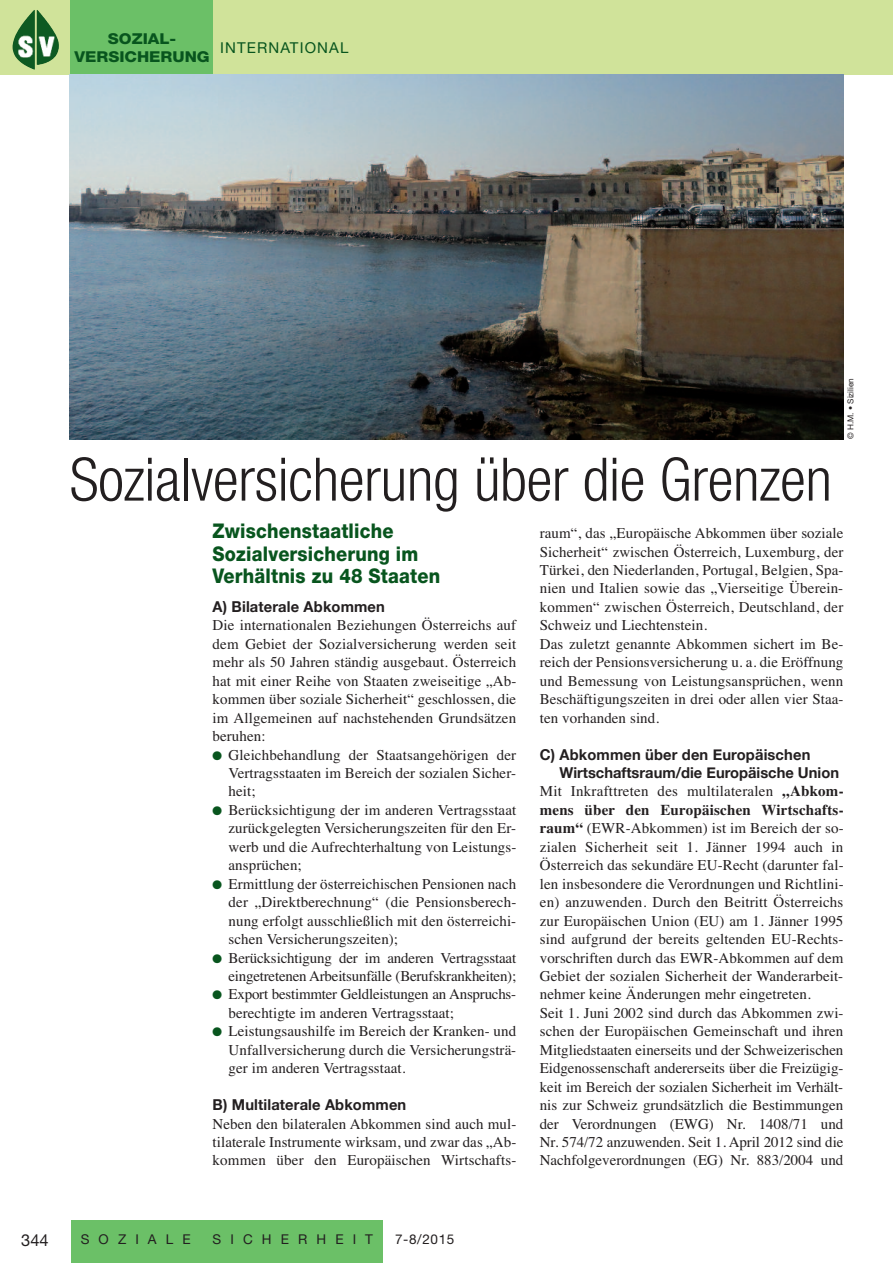
<style>
.page{position:relative;width:893px;height:1263px;background:#fff}
.page>*{position:absolute;margin:0;border:0;box-sizing:border-box;transform-origin:0 0}
.t1{font:300 condensed 60px "Helvetica Neue LT Std";letter-spacing:-.005em;color:#231f20}
.t2{font:800 20.25px/22.5px "Helvetica Neue";letter-spacing:.01em;color:#08551e;scale:.9 1}
.t3{font:16.5px "Helvetica Neue";color:#231f20}
.t4{font:15px/18.5px "Times";letter-spacing:.005em;color:#231f20}
.t5{font:700 15px/18.5px "Helvetica Neue";letter-spacing:.01em;color:#231f20}
.t6{font:15px "Times";letter-spacing:-.015em;color:#231f20}
.t7{font:800 15px/17.7px "Helvetica Neue";color:#08551e;text-align:center;scale:1.1 1}
.t8{font:15px "Helvetica Neue";letter-spacing:.075em;color:#08551e}
.t9{font:13.5px "Helvetica Neue";letter-spacing:.675em;color:#231f20}
.t10{font:8.25px "Helvetica Neue";letter-spacing:-.005em;color:#231f20}
.s1{font-family:"Monotype Sorts";font-size:12px;color:#08551e}
.s2{font-weight:700}
</style>
<div class="page">
<div style="left:0;top:0;width:893px;height:74px;background:#d0e39a"></div>
<div style="left:70px;top:0;width:143px;height:74px;background:#6bc067"></div>
<div style="left:71px;top:1220px;width:312px;height:43px;background:#6bc067"></div>
<img style="left:37px;top:10px;width:22px;height:55px">
<img style="left:13px;top:10px;width:22px;height:60px">
<img style="left:17px;top:35px;width:17px;height:22px">
<img style="left:39px;top:36px;width:15px;height:20px">
<img style="left:70px;top:74px;width:773px;height:365px">
<p class="t7" style="left:74px;top:31px;width:124px">SOZIAL-<br>VERSICHERUNG</p>
<p class="t8" style="left:220px;top:43px;width:130px">INTERNATIONAL</p>
<h1 class="t1" style="left:70px;top:458px;width:764px">Sozialversicherung über die Grenzen</h1>
<p class="t10" style="left:847px;top:439px;width:62px;rotate:-90deg">© H.M. • Sizilien</p>
<h2 class="t2" style="left:213px;top:522px;width:254px">Zwischenstaatliche<br>Sozialversicherung im<br>Verhältnis zu 48 Staaten</h2>
<p class="t5" style="left:213px;top:597px;width:174px">A) Bilaterale Abkommen</p>
<p class="t4" style="left:213px;top:616px;width:305px">Die internationalen Beziehungen Österreichs auf</p>
<p class="t4" style="left:213px;top:634px;width:305px">dem Gebiet der Sozialversicherung werden seit</p>
<p class="t4" style="left:213px;top:653px;width:305px">mehr als 50 Jahren ständig ausgebaut. Österreich</p>
<p class="t4" style="left:213px;top:671px;width:305px">hat mit einer Reihe von Staaten zweiseitige „Ab-</p>
<p class="t4" style="left:213px;top:690px;width:305px">kommen über soziale Sicherheit“ geschlossen, die</p>
<p class="t4" style="left:213px;top:708px;width:305px">im Allgemeinen auf nachstehenden Grundsätzen</p>
<p class="t4" style="left:213px;top:727px;width:55px">beruhen:</p>
<p class="t4" style="left:213px;top:745px;width:305px"><span class="s1">l</span> Gleichbehandlung der Staatsangehörigen der</p>
<p class="t4" style="left:229px;top:763px;width:289px">Vertragsstaaten im Bereich der sozialen Sicher-</p>
<p class="t4" style="left:229px;top:782px;width:28px">heit;</p>
<p class="t4" style="left:213px;top:800px;width:305px"><span class="s1">l</span> Berücksichtigung der im anderen Vertragsstaat</p>
<p class="t4" style="left:229px;top:819px;width:289px">zurückgelegten Versicherungszeiten für den Er-</p>
<p class="t4" style="left:229px;top:837px;width:289px">werb und die Aufrechterhaltung von Leistungs-</p>
<p class="t4" style="left:229px;top:856px;width:75px">ansprüchen;</p>
<p class="t4" style="left:213px;top:874px;width:305px"><span class="s1">l</span> Ermittlung der österreichischen Pensionen nach</p>
<p class="t4" style="left:229px;top:893px;width:289px">der „Direktberechnung“ (die Pensionsberech-</p>
<p class="t4" style="left:229px;top:911px;width:289px">nung erfolgt ausschließlich mit den österreichi-</p>
<p class="t4" style="left:229px;top:930px;width:171px">schen Versicherungszeiten);</p>
<p class="t4" style="left:213px;top:948px;width:305px"><span class="s1">l</span> Berücksichtigung der im anderen Vertragsstaat</p>
<p class="t6" style="left:229px;top:967px;width:289px">eingetretenen Arbeitsunfälle (Berufskrankheiten);</p>
<p class="t6" style="left:213px;top:985px;width:305px"><span class="s1">l</span> Export bestimmter Geldleistungen an Anspruchs-</p>
<p class="t4" style="left:229px;top:1003px;width:227px">berechtigte im anderen Vertragsstaat;</p>
<p class="t4" style="left:213px;top:1022px;width:305px"><span class="s1">l</span> Leistungsaushilfe im Bereich der Kranken- und</p>
<p class="t4" style="left:229px;top:1040px;width:289px">Unfallversicherung durch die Versicherungsträ-</p>
<p class="t4" style="left:229px;top:1059px;width:178px">ger im anderen Vertragsstaat.</p>
<p class="t5" style="left:213px;top:1095px;width:195px">B) Multilaterale Abkommen</p>
<p class="t4" style="left:213px;top:1114px;width:305px;text-align:justify">Neben den bilateralen Abkommen sind auch mul&shy;tilaterale Instrumente wirksam, und zwar das „Ab&shy;kommen über den Europäischen Wirtschafts-</p>
<p class="t4" style="left:540px;top:524px;width:305px">raum“, das „Europäische Abkommen über soziale Sicherheit“ zwischen Österreich, Luxemburg, der Türkei, den Niederlanden, Portugal, Belgien, Spa&shy;nien und Italien sowie das „Vierseitige Überein&shy;kommen“ zwischen Österreich, Deutschland, der Schweiz und Liechtenstein.<br>Das zuletzt genannte Abkommen sichert im Be&shy;reich der Pensionsversicherung u. a. die Eröffnung und Bemessung von Leistungsansprüchen, wenn Beschäftigungszeiten in drei oder allen vier Staa&shy;ten vorhanden sind.</p>
<p class="t5" style="left:559px;top:745px;width:281px;text-indent:-20px">C) Abkommen über den Europäischen<br>Wirtschaftsraum/die Europäische Union</p>
<p class="t4" style="left:540px;top:782px;width:305px">Mit Inkrafttreten des multilateralen <span class="s2">„Abkom&shy;mens über den Europäischen Wirtschafts&shy;raum“</span> (EWR-Abkommen) ist im Bereich der so&shy;zialen Sicherheit seit 1. Jänner 1994 auch in Österreich das sekundäre EU-Recht (darunter fal&shy;len insbesondere die Verordnungen und Richtlini&shy;en) anzuwenden. Durch den Beitritt Österreichs zur Europäischen Union (EU) am 1. Jänner 1995 sind aufgrund der bereits geltenden EU-Rechts&shy;vorschriften durch das EWR-Abkommen auf dem Gebiet der sozialen Sicherheit der Wanderarbeit&shy;nehmer keine Änderungen mehr eingetreten.<br>Seit 1. Juni 2002 sind durch das Abkommen zwi&shy;schen der Europäischen Gemeinschaft und ihren Mitgliedstaaten einerseits und der Schweizerischen Eidgenossenschaft andererseits über die Freizügig&shy;keit im Bereich der sozialen Sicherheit im Verhält&shy;nis zur Schweiz grundsätzlich die Bestimmungen der Verordnungen (EWG) Nr. 1408/71 und Nr. 574/72 anzuwenden. Seit 1. April 2012 sind die Nachfolgeverordnungen (EG) Nr. 883/2004 und</p>
<p class="t3" style="left:21px;top:1234px;width:29px">344</p>
<p class="t9" style="left:81px;top:1234px;width:111px">SOZIALE</p>
<p class="t9" style="left:213px;top:1234px;width:162px">SICHERHEIT</p>
<p class="t9" style="left:395px;top:1234px;width:61px">7-8/2015</p>
</div>
